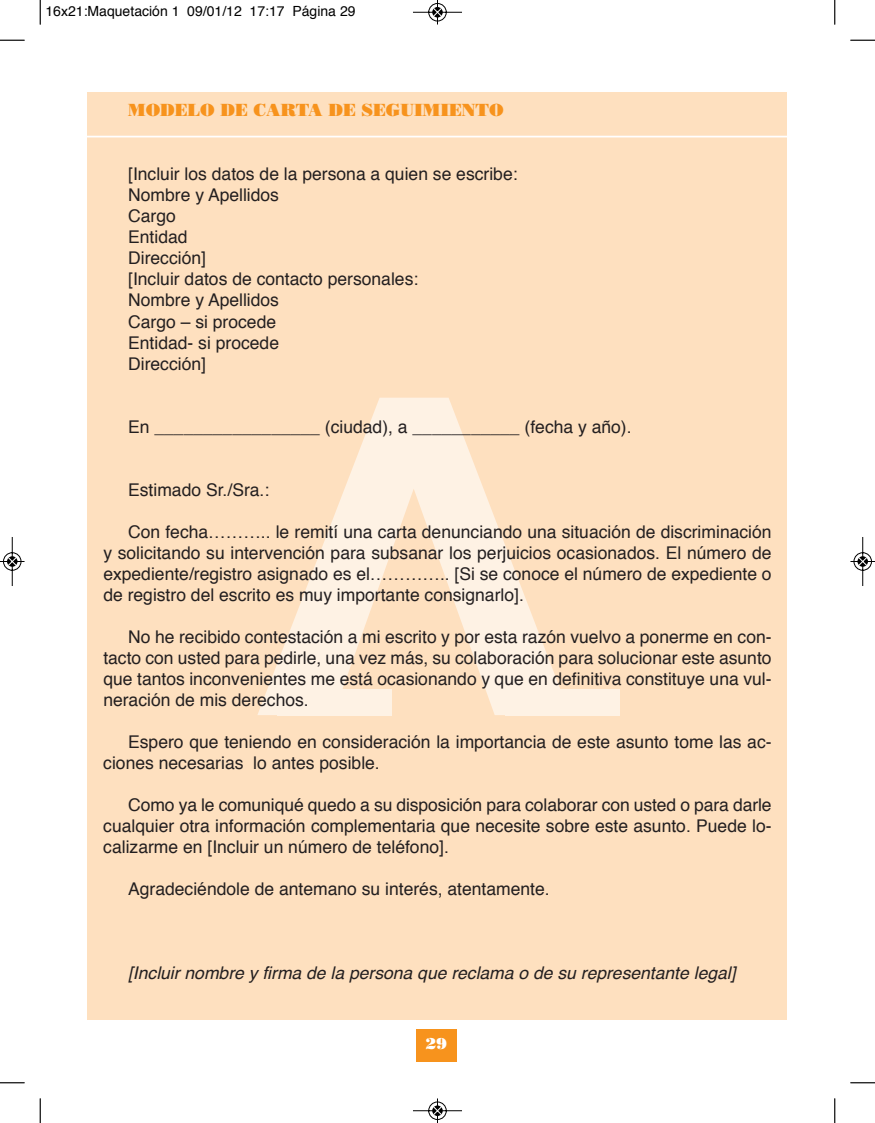
<style>
.page{position:relative;width:875px;height:1123px;background:#fff}
.page>*{position:absolute;margin:0;border:0;box-sizing:border-box;transform-origin:0 0}
.t1{font:17.5px/21px "Helvetica";color:#231f20;text-align:justify}
.t2{font:italic 17.5px "Helvetica";color:#231f20}
.t3{font:17.5px "Bodoni Std Poster";color:#f7931d}
.t4{font:15.75px "Bodoni Std Poster";color:#fff}
.t5{font:14px "Helvetica";color:#000}
</style>
<div class="page">
<div style="left:87px;top:93px;width:700px;height:926px;background:#fee0bf"></div>
<svg style="left:257px;top:397px;width:303px;height:318px"></svg>
<div style="left:278px;top:689px;width:114px;height:26px;background:#fef2e4"></div>
<div style="left:505px;top:689px;width:114px;height:26px;background:#fef2e4"></div>
<div style="left:416px;top:1028px;width:40px;height:33px;background:#f7931d"></div>
<hr style="left:66px;top:136px;width:747px;height:1px;background:#fff">
<svg style="left:40px;top:0;width:1px;height:25px"></svg>
<svg style="left:0;top:40px;width:24px;height:1px"></svg>
<svg style="left:834px;top:0;width:1px;height:25px"></svg>
<svg style="left:850px;top:40px;width:24px;height:1px"></svg>
<svg style="left:40px;top:1098px;width:1px;height:24px"></svg>
<svg style="left:0;top:1082px;width:24px;height:1px"></svg>
<svg style="left:834px;top:1098px;width:1px;height:24px"></svg>
<svg style="left:850px;top:1082px;width:24px;height:1px"></svg>
<svg style="left:413px;top:0;width:49px;height:25px"></svg>
<svg style="left:413px;top:1098px;width:49px;height:24px"></svg>
<svg style="left:0;top:537px;width:25px;height:49px"></svg>
<svg style="left:850px;top:537px;width:24px;height:49px"></svg>
<p class="t5" style="left:46px;top:5px;width:311px">16x21:Maquetación 1 09/01/12 17:17 Página 29</p>
<p class="t3" style="left:128px;top:100px;width:377px">MODELO DE CARTA DE SEGUIMIENTO</p>
<p class="t1" style="left:128px;top:165px;width:391px;text-align:left">[Incluir los datos de la persona a quien se escribe:<br>Nombre y Apellidos<br>Cargo<br>Entidad<br>Dirección]<br>[Incluir datos de contacto personales:<br>Nombre y Apellidos<br>Cargo – si procede<br>Entidad- si procede<br>Dirección]</p>
<p class="t1" style="left:128px;top:417px;width:505px">En _________________ (ciudad), a ___________ (fecha y año).</p>
<p class="t1" style="left:128px;top:480px;width:143px">Estimado Sr./Sra.:</p>
<p class="t1" style="left:103px;top:522px;width:669px;text-indent:25px">Con fecha……….. le remití una carta denunciando una situación de discriminación y solicitando su intervención para subsanar los perjuicios ocasionados. El número de expediente/registro asignado es el………….. [Si se conoce el número de expediente o de registro del escrito es muy importante consignarlo].</p>
<p class="t1" style="left:103px;top:627px;width:669px;text-indent:25px">No he recibido contestación a mi escrito y por esta razón vuelvo a ponerme en con&shy;tacto con usted para pedirle, una vez más, su colaboración para solucionar este asunto que tantos inconvenientes me está ocasionando y que en definitiva constituye una vul&shy;neración de mis derechos.</p>
<p class="t1" style="left:103px;top:732px;width:669px;text-indent:25px">Espero que teniendo en consideración la importancia de este asunto tome las ac&shy;ciones necesarias lo antes posible.</p>
<p class="t1" style="left:103px;top:795px;width:669px;text-indent:25px">Como ya le comuniqué quedo a su disposición para colaborar con usted o para darle cualquier otra información complementaria que necesite sobre este asunto. Puede lo&shy;calizarme en [Incluir un número de teléfono].</p>
<p class="t1" style="left:128px;top:879px;width:423px">Agradeciéndole de antemano su interés, atentamente.</p>
<p class="t2" style="left:128px;top:965px;width:608px">[Incluir nombre y firma de la persona que reclama o de su representante legal]</p>
<p class="t4" style="left:426px;top:1034px;width:23px">29</p>
</div>
